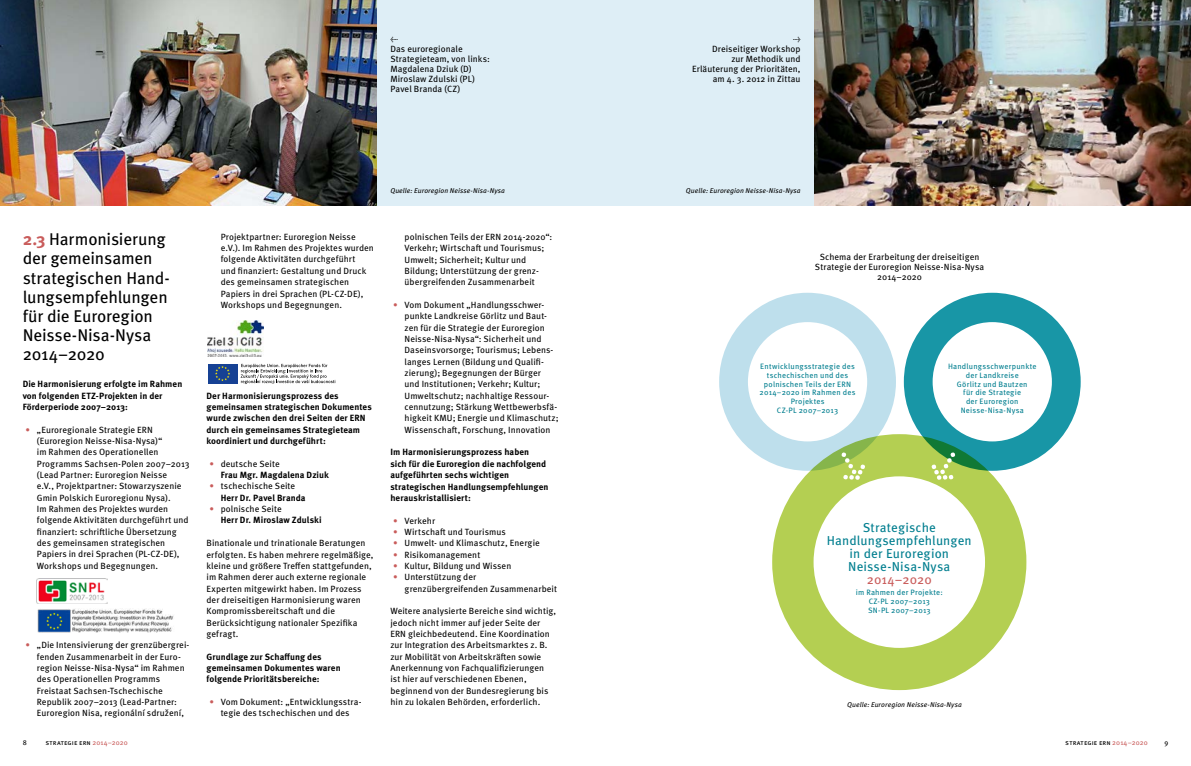
<style>
.page{position:relative;width:1191px;height:766px;background:#fff}
.page>*{position:absolute;margin:0;border:0;box-sizing:border-box;transform-origin:0 0}
.t1{font:17px/19px "Meta Pro";letter-spacing:-.01em;color:#000}
.t2{font:13px/13px "Meta Pro";letter-spacing:.01em;color:#007e8f;text-align:center}
.t3{font:13px "Meta Pro";color:#c95c5b}
.t4{font:9px/11.3px "Meta Pro";letter-spacing:.005em;color:#000}
.t5{font:700 9px/11.3px "Meta Pro";letter-spacing:.01em;color:#000}
.t6{font:7.8px/8.6px "Meta Pro";letter-spacing:.03em;color:#007e8f;text-align:center}
.t7{font:italic 7px "Meta Pro";letter-spacing:.015em;color:#000}
.t8{font:7px "Meta Pro";letter-spacing:.01em;color:#000}
.s1{font-weight:700;color:#c95c5b}
.s2{color:#c95c5b}
.s3{font-weight:400;color:#c95c5b}
.s4{font-weight:400}
</style>
<div class="page">
<div style="left:595px;top:0;width:221px;height:206px;background:#deeef6"></div>
<div style="left:375px;top:0;width:220px;height:206px;background:#deeef6"></div>
<img style="left:0;top:0;width:376px;height:206px">
<img style="left:814px;top:0;width:377px;height:206px">
<svg style="left:772px;top:434px;width:254px;height:256px"></svg>
<svg style="left:904px;top:293px;width:176px;height:187px"></svg>
<svg style="left:719px;top:293px;width:177px;height:187px"></svg>
<svg style="left:241px;top:364px;width:95px;height:20px"></svg>
<div style="left:208px;top:363px;width:29px;height:20px;background:#164194"></div>
<svg style="left:215px;top:366px;width:15px;height:15px"></svg>
<img style="left:37px;top:578px;width:70px;height:25px">
<img style="left:208px;top:320px;width:56px;height:36px">
<img style="left:37px;top:609px;width:137px;height:23px">
<p class="t4" style="left:390px;top:33px;width:101px;line-height:10px">←<br>Das euroregionale<br>Strategieteam, von links:<br>Magdalena Dziuk (D)<br>Miroslaw Zdulski (PL)<br>Pavel Branda (CZ)</p>
<p class="t4" style="left:692px;top:33px;width:110px;line-height:10px;text-align:right">→<br>Dreiseitiger Workshop<br>zur Methodik und<br>Erläuterung der Prioritäten, am 4. 3. 2012 in Zittau</p>
<h1 class="t1" style="left:23px;top:229px;width:149px"><span class="s1">2.3</span> Harmonisierung der gemeinsamen strategischen Hand&shy;lungsempfehlungen für die Euroregion<br>Neisse-Nisa-Nysa<br>2014–2020</h1>
<p class="t5" style="left:23px;top:378px;width:161px">Die Harmonisierung erfolgte im Rahmen von folgenden ETZ-Projekten in der<br>Förderperiode 2007–2013:</p>
<p class="t4" style="left:37px;top:423px;width:154px;text-indent:-11px"><span class="s2">•</span> „Euroregionale Strategie ERN (Euroregion Neisse-Nisa-Nysa)“<br>im Rahmen des Operationellen Programms Sachsen-Polen 2007–2013 (Lead Partner: Euroregion Neisse<br>e.V. , Projektpartner: Stowarzyszenie Gmin Polskich Euroregionu Nysa).<br>Im Rahmen des Projektes wurden folgende Aktivitäten durchgeführt und finanziert: schriftliche Übersetzung des gemeinsamen strategischen Papiers in drei Sprachen (PL-CZ-DE), Workshops und Begegnungen.</p>
<p class="t4" style="left:37px;top:638px;width:154px;text-indent:-11px"><span class="s2">•</span> „Die Intensivierung der grenzübergrei&shy;fenden Zusammenarbeit in der Euro&shy;region Neisse-Nisa-Nysa“ im Rahmen des Operationellen Programms Freistaat Sachsen-Tschechische Republik 2007–2013 (Lead-Partner:<br>Euroregion Nisa, regionální sdružení,</p>
<p class="t4" style="left:221px;top:230px;width:155px">Projektpartner: Euroregion Neisse e.V.). Im Rahmen des Projektes wurden folgende Aktivitäten durchgeführt<br>und finanziert: Gestaltung und Druck des gemeinsamen strategischen Papiers in drei Sprachen (PL-CZ-DE), Workshops und Begegnungen.</p>
<p class="t5" style="left:206px;top:389px;width:167px">Der Harmonisierungsprozess des gemeinsamen strategischen Dokumentes wurde zwischen den drei Seiten der ERN durch ein gemeinsames Strategieteam koordiniert und durchgeführt:</p>
<p class="t5" style="left:221px;top:457px;width:110px;text-indent:-11px"><span class="s3">•</span> <span class="s4">deutsche Seite<br></span>Frau Mgr. Magdalena Dziuk</p>
<p class="t5" style="left:221px;top:480px;width:86px;text-indent:-11px"><span class="s3">•</span> <span class="s4">tschechische Seite<br></span>Herr Dr. Pavel Branda</p>
<p class="t5" style="left:221px;top:502px;width:102px;text-indent:-11px"><span class="s3">•</span> <span class="s4">polnische Seite<br></span>Herr Dr. Miroslaw Zdulski</p>
<p class="t4" style="left:206px;top:536px;width:169px">Binationale und trinationale Beratungen erfolgten. Es haben mehrere regelmäßige, kleine und größere Treffen stattgefunden, im Rahmen derer auch externe regionale Experten mitgewirkt haben. Im Prozess der dreiseitigen Harmonisierung waren Kompromissbereitschaft und die Berücksichtigung nationaler Spezifika gefragt.</p>
<p class="t5" style="left:206px;top:650px;width:136px">Grundlage zur Schaffung des gemeinsamen Dokumentes waren folgende Prioritätsbereiche:</p>
<p class="t4" style="left:209px;top:695px;width:154px;text-align:center"><span class="s2">•</span> Vom Dokument: „Entwicklungsstra&shy;tegie des tschechischen und des</p>
<p class="t7" style="left:390px;top:185px;width:116px">Quelle: Euroregion Neisse-Nisa-Nysa</p>
<p class="t7" style="left:686px;top:185px;width:116px">Quelle: Euroregion Neisse-Nisa-Nysa</p>
<p class="t4" style="left:404px;top:230px;width:149px">polnischen Teils der ERN 2014-2020“:<br>Verkehr; Wirtschaft und Tourismus; Umwelt; Sicherheit; Kultur und Bildung; Unterstützung der grenz&shy;übergreifenden Zusammenarbeit</p>
<p class="t4" style="left:404px;top:298px;width:156px;text-indent:-11px"><span class="s2">•</span> Vom Dokument „Handlungsschwer&shy;punkte Landkreise Görlitz und Baut&shy;zen für die Strategie der Euroregion Neisse-Nisa-Nysa“: Sicherheit und Daseinsvorsorge; Tourismus; Lebens&shy;langes Lernen (Bildung und Qualifi&shy;zierung); Begegnungen der Bürger<br>und Institutionen; Verkehr; Kultur; Umweltschutz; nachhaltige Ressour&shy;cennutzung; Stärkung Wettbewerbsfä&shy;higkeit KMU; Energie und Klimaschutz; Wissenschaft, Forschung, Innovation</p>
<p class="t5" style="left:390px;top:446px;width:160px">Im Harmonisierungsprozess haben<br>sich für die Euroregion die nachfolgend aufgeführten sechs wichtigen strategischen Handlungsempfehlungen herauskristallisiert:</p>
<p class="t4" style="left:393px;top:514px;width:44px"><span class="s2">•</span> Verkehr</p>
<p class="t4" style="left:393px;top:525px;width:114px"><span class="s2">•</span> Wirtschaft und Tourismus</p>
<p class="t4" style="left:393px;top:536px;width:148px"><span class="s2">•</span> Umwelt- und Klimaschutz, Energie</p>
<p class="t4" style="left:393px;top:548px;width:89px"><span class="s2">•</span> Risikomanagement</p>
<p class="t4" style="left:393px;top:559px;width:120px"><span class="s2">•</span> Kultur, Bildung und Wissen</p>
<p class="t4" style="left:404px;top:570px;width:154px;text-indent:-11px"><span class="s2">•</span> Unterstützung der grenzübergreifenden Zusammenarbeit</p>
<p class="t4" style="left:390px;top:604px;width:167px">Weitere analysierte Bereiche sind wichtig, jedoch nicht immer auf jeder Seite der ERN gleichbedeutend. Eine Koordination zur Integration des Arbeitsmarktes z. B. zur Mobilität von Arbeitskräften sowie Anerkennung von Fachqualifizierungen ist hier auf verschiedenen Ebenen, beginnend von der Bundesregierung bis hin zu lokalen Behörden, erforderlich.</p>
<p class="t4" style="left:815px;top:251px;width:171px;line-height:10px;text-align:center">Schema der Erarbeitung der dreiseitigen<br>Strategie der Euroregion Neisse-Nisa-Nysa<br>2014–2020</p>
<p class="t6" style="left:759px;top:361px;width:97px">Entwicklungsstrategie des tschechischen und des polnischen Teils der ERN<br>2014–2020 im Rahmen des<br>Projektes<br>CZ-PL 2007–2013</p>
<p class="t6" style="left:948px;top:361px;width:90px">Handlungsschwerpunkte der Landkreise<br>Görlitz und Bautzen<br>für die Strategie<br>der Euroregion<br>Neisse-Nisa-Nysa</p>
<h2 class="t2" style="left:826px;top:520px;width:146px">Strategische<br>Handlungsempfehlungen in der Euroregion<br>Neisse-Nisa-Nysa</h2>
<h2 class="t3" style="left:867px;top:569px;width:66px">2014–2020</h2>
<p class="t6" style="left:855px;top:587px;width:89px">im Rahmen der Projekte:<br>CZ-PL 2007–2013<br>SN-PL 2007–2013</p>
<p class="t7" style="left:847px;top:698px;width:116px">Quelle: Euroregion Neisse-Nisa-Nysa</p>
<p class="t8" style="left:23px;top:736px;width:6px">8</p>
<p class="t8" style="left:45px;top:736px;width:84px">strategie ern <span class="s2">2014–2020</span></p>
<p class="t8" style="left:1065px;top:736px;width:84px">strategie ern <span class="s2">2014–2020</span></p>
<p class="t8" style="left:1164px;top:736px;width:5px">9</p>
</div>
